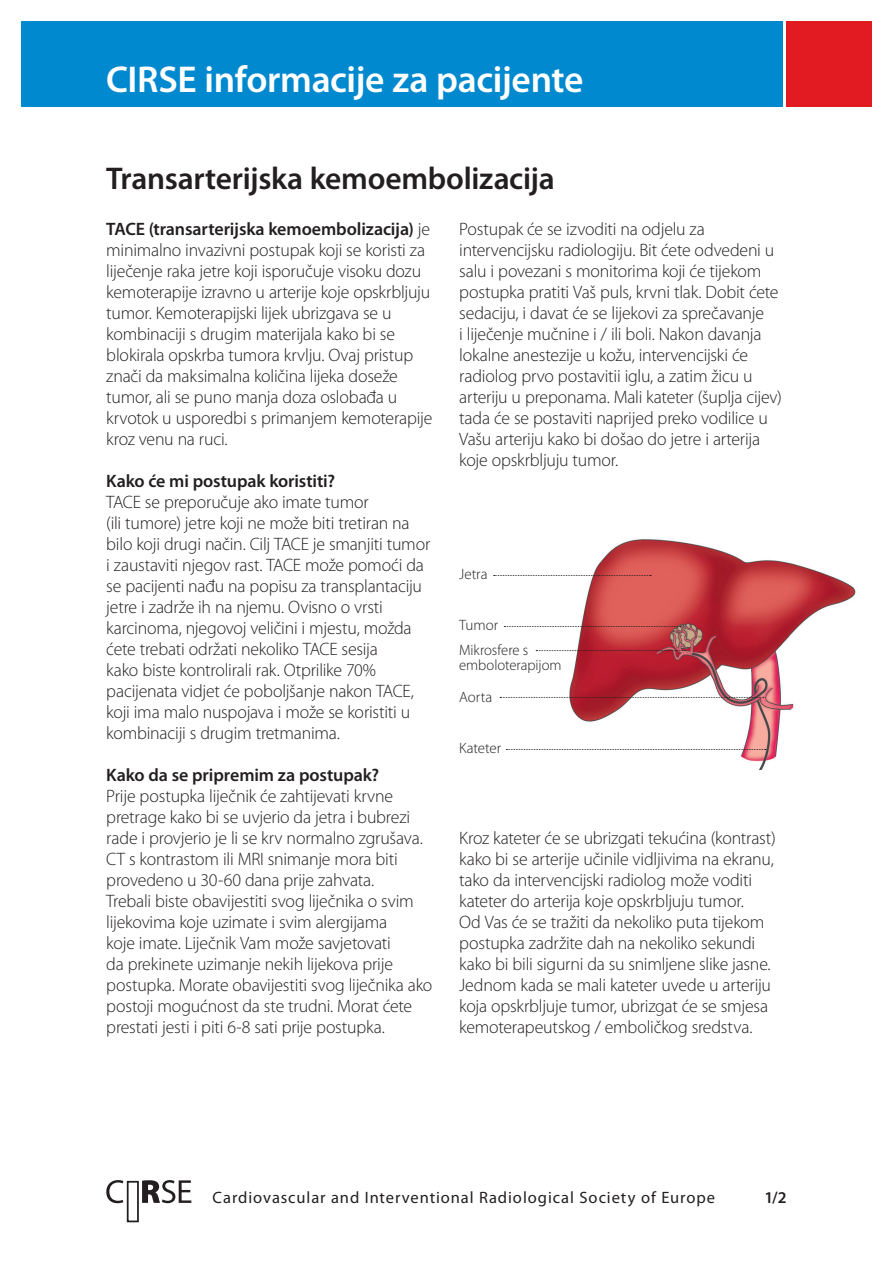
<style>
.page{position:relative;width:893px;height:1263px;background:#fff}
.page>*{position:absolute;margin:0;border:0;box-sizing:border-box;transform-origin:0 0}
.t1{font:600 37.5px "Myriad Pro";letter-spacing:-.01em;color:#fff}
.t2{font:600 31.5px "Myriad Pro";letter-spacing:-.01em;color:#231f20}
.t3{font:300 18px/21px "Myriad Pro";letter-spacing:-.015em;color:#231f20}
.t4{font:600 18px "Myriad Pro";letter-spacing:-.005em;color:#231f20}
.t5{font:16.5px "Myriad Pro";letter-spacing:.055em;color:#231f20}
.t6{font:600 16.5px "Myriad Pro";color:#231f20}
.t7{font:300 15px/25.5px "Myriad Pro";letter-spacing:-.005em;color:#231f20}
.s1{font-weight:600}
</style>
<div class="page">
<div style="left:127px;top:1181px;width:12px;height:41px;background:#fff;border:2px solid #231f20"></div>
<svg style="left:106px;top:1180px;width:85px;height:23px"></svg>
<img style="left:499px;top:539px;width:357px;height:231px">
<svg style="left:494px;top:575px;width:157px;height:1px"></svg>
<svg style="left:536px;top:650px;width:149px;height:1px"></svg>
<svg style="left:504px;top:626px;width:177px;height:1px"></svg>
<svg style="left:500px;top:697px;width:264px;height:1px"></svg>
<svg style="left:506px;top:749px;width:260px;height:1px"></svg>
<div style="left:21px;top:21px;width:761px;height:85px;background:#0089cf"></div>
<div style="left:787px;top:21px;width:85px;height:85px;background:#e21a21"></div>
<h1 class="t1" style="left:106px;top:59px;width:479px">CIRSE informacije za pacijente</h1>
<h2 class="t2" style="left:106px;top:161px;width:450px">Transarterijska kemoembolizacija</h2>
<p class="t3" style="left:106px;top:218px;width:328px"><span class="s1">TACE (transarterijska kemoembolizacija)</span> je minimalno invazivni postupak koji se koristi za liječenje raka jetre koji isporučuje visoku dozu kemoterapije izravno u arterije koje opskrbljuju tumor. Kemoterapijski lijek ubrizgava se u kombinaciji s drugim materijala kako bi se blokirala opskrba tumora krvlju. Ovaj pristup znači da maksimalna količina lijeka doseže tumor, ali se puno manja doza oslobađa u krvotok u usporedbi s primanjem kemoterapije kroz venu na ruci.</p>
<p class="t4" style="left:106px;top:471px;width:230px">Kako će mi postupak koristiti?</p>
<p class="t3" style="left:106px;top:491px;width:326px">TACE se preporučuje ako imate tumor<br>(ili tumore) jetre koji ne može biti tretiran na bilo koji drugi način. Cilj TACE je smanjiti tumor i zaustaviti njegov rast. TACE može pomoći da se pacijenti nađu na popisu za transplantaciju jetre i zadrže ih na njemu. Ovisno o vrsti karcinoma, njegovoj veličini i mjestu, možda ćete trebati održati nekoliko TACE sesija<br>kako biste kontrolirali rak. Otprilike 70% pacijenata vidjet će poboljšanje nakon TACE, koji ima malo nuspojava i može se koristiti u kombinaciji s drugim tretmanima.</p>
<p class="t4" style="left:106px;top:765px;width:274px">Kako da se pripremim za postupak?</p>
<p class="t3" style="left:106px;top:785px;width:328px">Prije postupka liječnik će zahtijevati krvne pretrage kako bi se uvjerio da jetra i bubrezi rade i provjerio je li se krv normalno zgrušava.<br>CT s kontrastom ili MRI snimanje mora biti provedeno u 30-60 dana prije zahvata.<br>Trebali biste obavijestiti svog liječnika o svim lijekovima koje uzimate i svim alergijama<br>koje imate. Liječnik Vam može savjetovati<br>da prekinete uzimanje nekih lijekova prije postupka. Morate obavijestiti svog liječnika ako postoji mogućnost da ste trudni. Morat ćete prestati jesti i piti 6-8 sati prije postupka.</p>
<p class="t3" style="left:459px;top:218px;width:324px">Postupak će se izvoditi na odjelu za intervencijsku radiologiju. Bit ćete odvedeni u salu i povezani s monitorima koji će tijekom postupka pratiti Vaš puls, krvni tlak. Dobit ćete sedaciju, i davat će se lijekovi za sprečavanje<br>i liječenje mučnine i / ili boli. Nakon davanja lokalne anestezije u kožu, intervencijski će radiolog prvo postavitii iglu, a zatim žicu u arteriju u preponama. Mali kateter (šuplja cijev) tada će se postaviti naprijed preko vodilice u Vašu arteriju kako bi došao do jetre i arterija koje opskrbljuju tumor.</p>
<p class="t7" style="left:459px;top:561px;width:30px">Jetra</p>
<p class="t7" style="left:459px;top:612px;width:71px">Tumor<br>Mikrosfere s</p>
<p class="t7" style="left:459px;top:649px;width:104px;line-height:31.8px">emboloterapijom<br>Aorta</p>
<p class="t7" style="left:459px;top:735px;width:43px">Kateter</p>
<p class="t3" style="left:459px;top:828px;width:318px">Kroz kateter će se ubrizgati tekućina (kontrast) kako bi se arterije učinile vidljivima na ekranu, tako da intervencijski radiolog može voditi kateter do arterija koje opskrbljuju tumor.<br>Od Vas će se tražiti da nekoliko puta tijekom postupka zadržite dah na nekoliko sekundi kako bi bili sigurni da su snimljene slike jasne.<br>Jednom kada se mali kateter uvede u arteriju koja opskrbljuje tumor, ubrizgat će se smjesa kemoterapeutskog / emboličkog sredstva.</p>
<p class="t5" style="left:213px;top:1188px;width:504px">Cardiovascular and Interventional Radiological Society of Europe</p>
<p class="t6" style="left:764px;top:1188px;width:24px">1/2</p>
</div>
